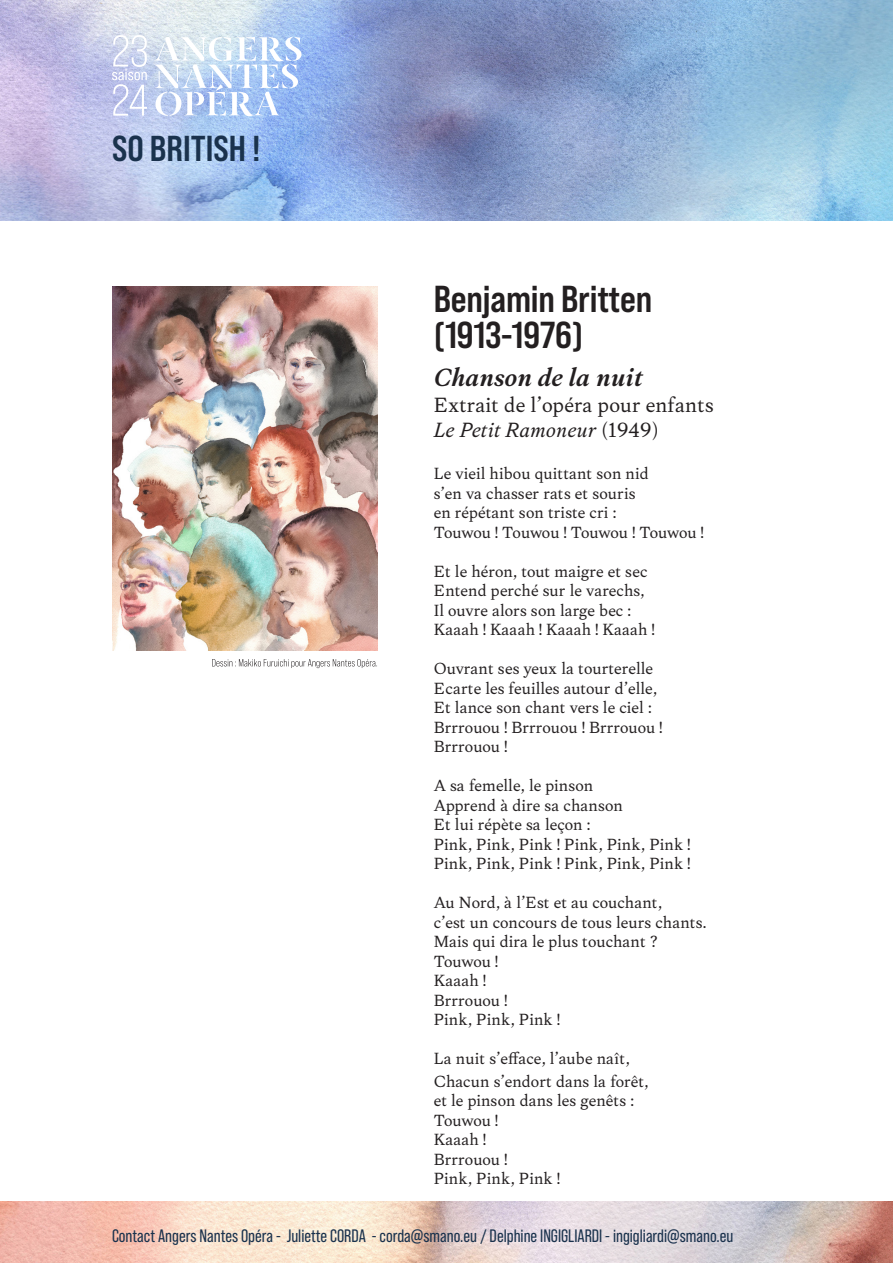
<style>
.page{position:relative;width:893px;height:1263px;background:#fff}
.page>*{position:absolute;margin:0;border:0;box-sizing:border-box;transform-origin:0 0}
.t1{font:37.5px "Bebas Neue Pro Sm E Bd";letter-spacing:-.005em;color:#231f20}
.t2{font:36px "Bebas Neue Pro Sm E Bd";color:#1a324d}
.t3{font:italic 500 25.5px "Frasa";color:#231f20}
.t4{font:21px "Frasa";color:#231f20}
.t5{font:italic 21px "Frasa";color:#231f20}
.t6{font:18px "Bebas Neue Pro";color:#1a324d}
.t7{font:16.5px "Frasa";color:#231f20}
.t8{font:16.5px "Frasa";letter-spacing:-.02em;color:#231f20}
.s1{font-style:normal}
</style>
<div class="page">
<img style="left:0;top:1201px;width:893px;height:62px">
<img style="left:0;top:0;width:893px;height:220px">
<svg style="left:112px;top:35px;width:35px;height:81px"></svg>
<svg style="left:154px;top:37px;width:148px;height:79px"></svg>
<img style="left:112px;top:287px;width:265px;height:363px">
<svg style="left:212px;top:659px;width:165px;height:9px"></svg>
<p class="t2" style="left:112px;top:127px;width:150px">SO BRITISH !</p>
<p class="t1" style="left:434px;top:277px;width:220px">Benjamin Britten</p>
<p class="t1" style="left:434px;top:313px;width:151px">(1913-1976)</p>
<p class="t3" style="left:434px;top:359px;width:211px">Chanson de la nuit</p>
<p class="t4" style="left:434px;top:389px;width:281px">Extrait de l’opéra pour enfants</p>
<p class="t5" style="left:434px;top:414px;width:227px">Le Petit Ramoneur <span class="s1">(1949)</span></p>
<p class="t7" style="left:434px;top:461px;width:217px">Le vieil hibou quittant son nid</p>
<p class="t7" style="left:434px;top:481px;width:203px">s’en va chasser rats et souris</p>
<p class="t7" style="left:434px;top:500px;width:184px">en répétant son triste cri :</p>
<p class="t8" style="left:434px;top:520px;width:272px">Touwou ! Touwou ! Touwou ! Touwou !</p>
<p class="t7" style="left:434px;top:559px;width:215px">Et le héron, tout maigre et sec</p>
<p class="t7" style="left:434px;top:578px;width:212px">Entend perché sur le varechs,</p>
<p class="t7" style="left:434px;top:598px;width:199px">Il ouvre alors son large bec :</p>
<p class="t7" style="left:434px;top:617px;width:223px">Kaaah ! Kaaah ! Kaaah ! Kaaah !</p>
<p class="t7" style="left:434px;top:656px;width:221px">Ouvrant ses yeux la tourterelle</p>
<p class="t7" style="left:434px;top:676px;width:225px">Ecarte les feuilles autour d’elle,</p>
<p class="t7" style="left:434px;top:695px;width:219px">Et lance son chant vers le ciel :</p>
<p class="t7" style="left:434px;top:715px;width:230px">Brrrouou ! Brrrouou ! Brrrouou !</p>
<p class="t7" style="left:434px;top:734px;width:75px">Brrrouou !</p>
<p class="t7" style="left:434px;top:773px;width:161px">A sa femelle, le pinson</p>
<p class="t7" style="left:434px;top:793px;width:191px">Apprend à dire sa chanson</p>
<p class="t7" style="left:434px;top:812px;width:158px">Et lui répète sa leçon :</p>
<p class="t7" style="left:434px;top:832px;width:258px">Pink, Pink, Pink ! Pink, Pink, Pink !</p>
<p class="t7" style="left:434px;top:851px;width:258px">Pink, Pink, Pink ! Pink, Pink, Pink !</p>
<p class="t7" style="left:434px;top:890px;width:230px">Au Nord, à l’Est et au couchant,</p>
<p class="t7" style="left:434px;top:910px;width:274px">c’est un concours de tous leurs chants.</p>
<p class="t7" style="left:434px;top:929px;width:225px">Mais qui dira le plus touchant ?</p>
<p class="t7" style="left:434px;top:949px;width:66px">Touwou !</p>
<p class="t7" style="left:434px;top:968px;width:54px">Kaaah !</p>
<p class="t7" style="left:434px;top:988px;width:75px">Brrrouou !</p>
<p class="t7" style="left:434px;top:1007px;width:128px">Pink, Pink, Pink !</p>
<p class="t7" style="left:434px;top:1046px;width:197px">La nuit s’efface, l’aube naît,</p>
<p class="t7" style="left:434px;top:1069px;width:216px">Chacun s’endort dans la forêt,</p>
<p class="t7" style="left:434px;top:1088px;width:202px">et le pinson dans les genêts :</p>
<p class="t7" style="left:434px;top:1108px;width:66px">Touwou !</p>
<p class="t7" style="left:434px;top:1127px;width:54px">Kaaah !</p>
<p class="t7" style="left:434px;top:1147px;width:75px">Brrrouou !</p>
<p class="t7" style="left:434px;top:1166px;width:128px">Pink, Pink, Pink !</p>
<p class="t6" style="left:112px;top:1225px;width:623px">Contact Angers Nantes Opéra - Juliette CORDA - corda@smano.eu / Delphine INGIGLIARDI - ingigliardi@smano.eu</p>
</div>
